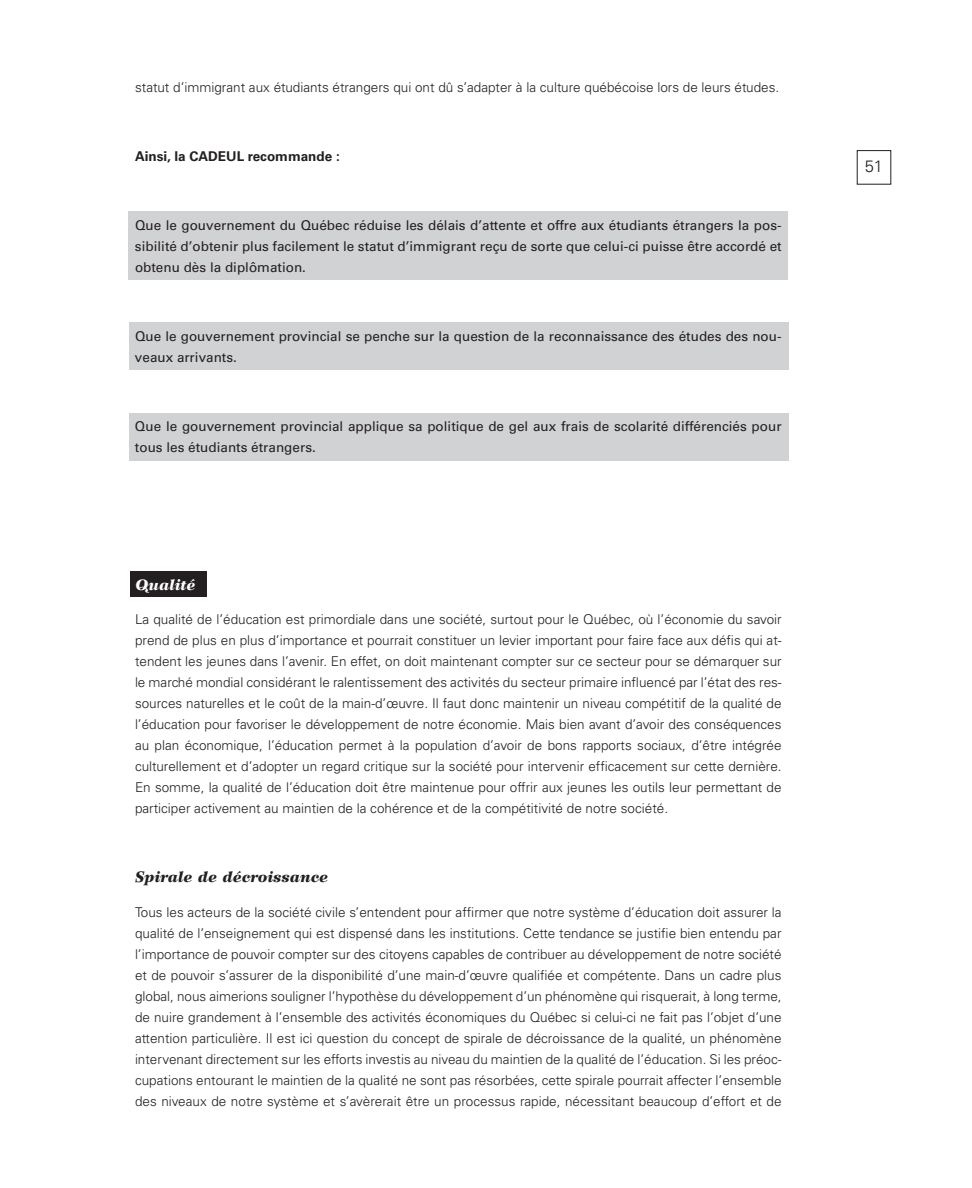
<style>
.page{position:relative;width:972px;height:1188px;background:#fff}
.page>*{position:absolute;margin:0;border:0;box-sizing:border-box;transform-origin:0 0}
.t1{font:300 16.5px "Univers";color:#231f20}
.t2{font:italic 900 15px "Wilke LT Std";color:#231f20}
.t3{font:italic 900 15px "Wilke LT Std";color:#fff}
.t4{font:300 13.5px/21px "Univers";color:#231f20;text-align:justify}
.t5{font:13.5px/21px "Univers";color:#231f20}
.t6{font:700 13.5px "Univers";color:#231f20}
</style>
<div class="page">
<div style="left:131px;top:572px;width:76px;height:25px;background:#231f20"></div>
<div style="left:129px;top:413px;width:660px;height:47px;background:#d1d2d4"></div>
<div style="left:129px;top:322px;width:660px;height:48px;background:#d1d2d4"></div>
<div style="left:128px;top:211px;width:660px;height:69px;background:#d1d2d4"></div>
<p class="t4" style="left:135px;top:76px;width:646px">statut d’immigrant aux étudiants étrangers qui ont dû s’adapter à la culture québécoise lors de leurs études.</p>
<p class="t6" style="left:135px;top:148px;width:206px">Ainsi, la CADEUL recommande :</p>
<p class="t5" style="left:135px;top:214px;width:648px;text-align:justify">Que le gouvernement du Québec réduise les délais d’attente et offre aux étudiants étrangers la pos&shy;sibilité d’obtenir plus facilement le statut d’immigrant reçu de sorte que celui-ci puisse être accordé et obtenu dès la diplômation.</p>
<p class="t5" style="left:135px;top:325px;width:648px">Que le gouvernement provincial se penche sur la question de la reconnaissance des études des nou&shy;veaux arrivants.</p>
<p class="t5" style="left:135px;top:415px;width:648px">Que le gouvernement provincial applique sa politique de gel aux frais de scolarité différenciés pour tous les étudiants étrangers.</p>
<p class="t3" style="left:135px;top:575px;width:62px">Qualité</p>
<p class="t4" style="left:135px;top:609px;width:648px">La qualité de l’éducation est primordiale dans une société, surtout pour le Québec, où l’économie du savoir prend de plus en plus d’importance et pourrait constituer un levier important pour faire face aux défis qui at&shy;tendent les jeunes dans l’avenir. En effet, on doit maintenant compter sur ce secteur pour se démarquer sur le marché mondial considérant le ralentissement des activités du secteur primaire influencé par l’état des res&shy;sources naturelles et le coût de la main-d’œuvre. Il faut donc maintenir un niveau compétitif de la qualité de l’éducation pour favoriser le développement de notre économie. Mais bien avant d’avoir des conséquences au plan économique, l’éducation permet à la population d’avoir de bons rapports sociaux, d’être intégrée culturellement et d’adopter un regard critique sur la société pour intervenir efficacement sur cette dernière.<br>En somme, la qualité de l’éducation doit être maintenue pour offrir aux jeunes les outils leur permettant de participer activement au maintien de la cohérence et de la compétitivité de notre société.</p>
<p class="t2" style="left:135px;top:868px;width:195px">Spirale de décroissance</p>
<p class="t4" style="left:135px;top:901px;width:648px">Tous les acteurs de la société civile s’entendent pour affirmer que notre système d’éducation doit assurer la qualité de l’enseignement qui est dispensé dans les institutions. Cette tendance se justifie bien entendu par l’importance de pouvoir compter sur des citoyens capables de contribuer au développement de notre société et de pouvoir s’assurer de la disponibilité d’une main-d’œuvre qualifiée et compétente. Dans un cadre plus global, nous aimerions souligner l’hypothèse du développement d’un phénomène qui risquerait, à long terme, de nuire grandement à l’ensemble des activités économiques du Québec si celui-ci ne fait pas l’objet d’une attention particulière. Il est ici question du concept de spirale de décroissance de la qualité, un phénomène intervenant directement sur les efforts investis au niveau du maintien de la qualité de l’éducation. Si les préoc&shy;cupations entourant le maintien de la qualité ne sont pas résorbées, cette spirale pourrait affecter l’ensemble des niveaux de notre système et s’avèrerait être un processus rapide, nécessitant beaucoup d’effort et de</p>
<p class="t1" style="left:865px;top:156px;width:20px">51</p>
</div>
